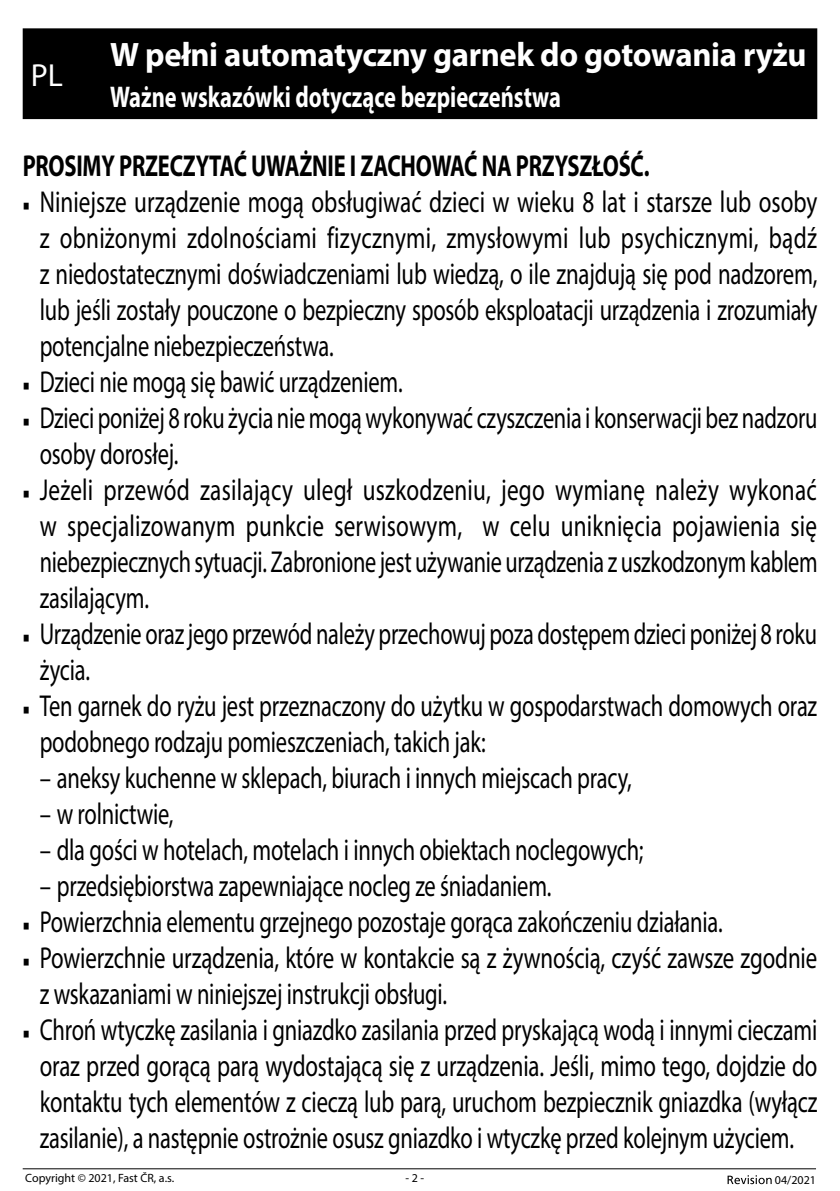
<style>
.page{position:relative;width:840px;height:1191px;background:#fff}
.page>*{position:absolute;margin:0;border:0;box-sizing:border-box;transform-origin:0 0}
.t1{font:700 34px "Myriad Pro";letter-spacing:-.01em;color:#fff;scale:.96 1}
.t2{font:32px "Myriad Pro";color:#fff}
.t3{font:30.2px/36px "Myriad Pro";letter-spacing:-.01em;color:#000;scale:.74 1}
.t4{font:30.2px/36px "Myriad Pro";letter-spacing:-.01em;color:#000;text-align:justify;scale:.76 1}
.t5{font:30.2px/36px "Myriad Pro";letter-spacing:-.01em;color:#000;scale:.75 1}
.t6{font:700 30.2px "Myriad Pro";letter-spacing:-.01em;color:#000;scale:.74 1}
.t7{font:700 30px "Myriad Pro";color:#fff;scale:.75 1}
.t8{font:12px "Myriad Pro";color:#000}
.s1{font-family:"Minion Pro";font-size:23.2px}
</style>
<div class="page">
<hr style="left:23px;top:1168px;width:792px;height:1px;background:#000">
<svg style="left:727px;top:1175px;width:44px;height:9px"></svg>
<div style="left:23px;top:28px;width:793px;height:91px;background:#000"></div>
<p class="t1" style="left:110px;top:32px;width:726px">W pełni automatyczny garnek do gotowania ryżu</p>
<p class="t7" style="left:110px;top:78px;width:602px">Ważne wskazówki dotyczące bezpieczeństwa</p>
<p class="t6" style="left:23px;top:146px;width:848px">PROSIMY PRZECZYTAĆ UWAŻNIE I ZACHOWAĆ NA PRZYSZŁOŚĆ.</p>
<p class="t4" style="left:40px;top:183px;width:1024px;text-indent:-17px"><span class="s1">■</span> Niniejsze urządzenie mogą obsługiwać dzieci w wieku 8 lat i starsze lub osoby z obniżonymi zdolnościami fizycznymi, zmysłowymi lub psychicznymi, bądź z niedostatecznymi doświadczeniami lub wiedzą, o ile znajdują się pod nadzorem, lub jeśli zostały pouczone o bezpieczny sposób eksploatacji urządzenia i zrozumiały potencjalne niebezpieczeństwa.</p>
<p class="t3" style="left:23px;top:363px;width:515px"><span class="s1">■</span> Dzieci nie mogą się bawić urządzeniem.</p>
<p class="t3" style="left:40px;top:399px;width:1051px;text-indent:-17px"><span class="s1">■</span> Dzieci poniżej 8 roku życia nie mogą wykonywać czyszczenia i konserwacji bez nadzoru osoby dorosłej.</p>
<p class="t4" style="left:40px;top:471px;width:1024px;text-indent:-17px"><span class="s1">■</span> Jeżeli przewód zasilający uległ uszkodzeniu, jego wymianę należy wykonać w specjalizowanym punkcie serwisowym, w celu uniknięcia pojawienia się niebezpiecznych sytuacji. Zabronione jest używanie urządzenia z uszkodzonym kablem zasilającym.</p>
<p class="t3" style="left:40px;top:615px;width:1051px;text-indent:-17px"><span class="s1">■</span> Urządzenie oraz jego przewód należy przechowuj poza dostępem dzieci poniżej 8 roku życia.</p>
<p class="t3" style="left:40px;top:687px;width:1051px;text-indent:-17px"><span class="s1">■</span> Ten garnek do ryżu jest przeznaczony do użytku w gospodarstwach domowych oraz podobnego rodzaju pomieszczeniach, takich jak:</p>
<p class="t3" style="left:40px;top:759px;width:801px">– aneksy kuchenne w sklepach, biurach i innych miejscach pracy,</p>
<p class="t3" style="left:40px;top:795px;width:182px">– w rolnictwie,</p>
<p class="t3" style="left:40px;top:831px;width:817px">– dla gości w hotelach, motelach i innych obiektach noclegowych;</p>
<p class="t3" style="left:40px;top:867px;width:692px">– przedsiębiorstwa zapewniające nocleg ze śniadaniem.</p>
<p class="t3" style="left:23px;top:903px;width:947px"><span class="s1">■</span> Powierzchnia elementu grzejnego pozostaje gorąca zakończeniu działania.</p>
<p class="t5" style="left:40px;top:939px;width:1037px;text-indent:-17px"><span class="s1">■</span> Powierzchnie urządzenia, które w kontakcie są z żywnością, czyść zawsze zgodnie z wskazaniami w niniejszej instrukcji obsługi.</p>
<p class="t3" style="left:23px;top:1011px;width:1074px;text-align:center"><span class="s1">■</span> Chroń wtyczkę zasilania i gniazdko zasilania przed pryskającą wodą i innymi cieczami oraz przed gorącą parą wydostającą się z urządzenia. Jeśli, mimo tego, dojdzie do kontaktu tych elementów z cieczą lub parą, uruchom bezpiecznik gniazdka (wyłącz zasilanie), a następnie ostrożnie osusz gniazdko i wtyczkę przed kolejnym użyciem.</p>
<p class="t2" style="left:31px;top:55px;width:34px">PL</p>
<p class="t8" style="left:25px;top:1170px;width:150px">Copyright © 2021, Fast ČR, a.s.</p>
<p class="t8" style="left:405px;top:1170px;width:20px">- 2 -</p>
<p class="t8" style="left:774px;top:1172px;width:43px">04/2021</p>
</div>
